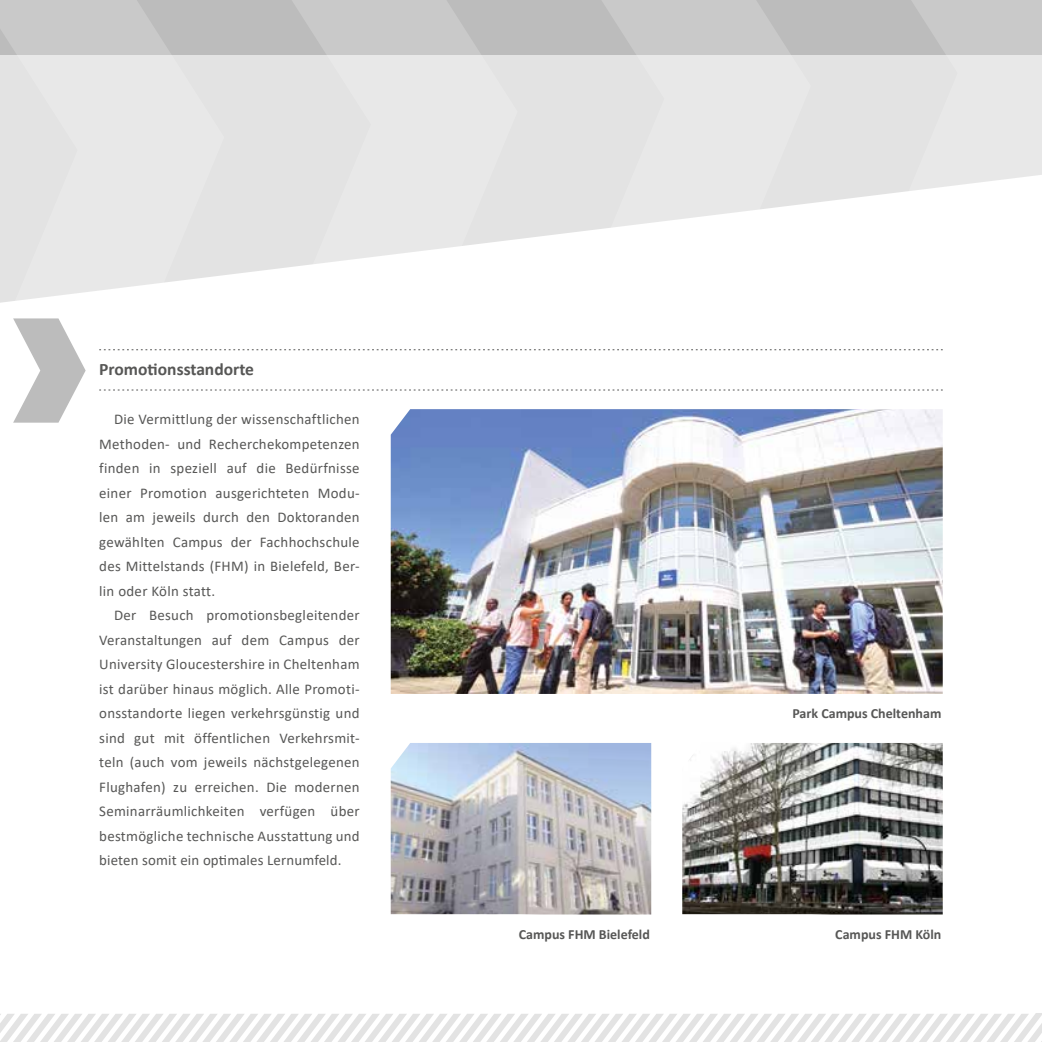
<style>
.page{position:relative;width:1042px;height:1042px;background:#fff}
.page>*{position:absolute;margin:0;border:0;box-sizing:border-box;transform-origin:0 0}
.t1{font:700 17.5px "Calibri";color:#575756}
.t2{font:14.88px/24.5px "Calibri";letter-spacing:.01em;color:#575756;text-align:justify}
.t3{font:700 14px "Calibri";color:#575756}
</style>
<div class="page">
<svg style="left:224px;top:55px;width:631px;height:220px;fill:#e3e3e3"></svg>
<svg style="left:0;top:1013px;width:1042px;height:29px"></svg>
<svg style="left:99px;top:349px;width:844px;height:1px"></svg>
<svg style="left:99px;top:389px;width:844px;height:1px"></svg>
<img style="left:682px;top:743px;width:261px;height:171px">
<div style="left:0;top:0;width:1042px;height:55px;background:#bcbcbc"></div>
<svg style="left:0;top:0;width:224px;height:303px;fill:#e8e8e8"></svg>
<svg style="left:268px;top:0;width:249px;height:275px;fill:#e6e6e6"></svg>
<svg style="left:561px;top:0;width:250px;height:275px;fill:#e8e8e8"></svg>
<svg style="left:855px;top:0;width:187px;height:198px;fill:#e3e3e3"></svg>
<img style="left:391px;top:743px;width:260px;height:171px">
<img style="left:391px;top:409px;width:552px;height:285px">
<svg style="left:13px;top:318px;width:73px;height:105px"></svg>
<p class="t1" style="left:99px;top:357px;width:156px">Promotionsstandorte</p>
<p class="t2" style="left:99px;top:407px;width:262px;text-indent:15px">Die Vermittlung der wissenschaftlichen Methoden- und Recherchekompetenzen finden in speziell auf die Bedürfnisse einer Promotion ausgerichteten Modu&shy;len am jeweils durch den Doktoranden gewä hlten Campus der Fachhochschule des Mittelstands (FHM) in Bielefeld, Ber&shy;lin oder Köln statt.</p>
<p class="t2" style="left:99px;top:603px;width:262px;text-indent:15px">Der Besuch promotionsbegleitender Veranstaltungen auf dem Campus der University Gloucestershire in Cheltenham ist darüber hinaus möglich. Alle Promoti&shy;onsstandorte liegen verkehrsgünstig und sind gut mit öffentlichen Verkehrsmit&shy;teln (auch vom jeweils nächstgelegenen Flughafen) zu erreichen. Die modernen Seminarrä umlichkeiten verfügen über bestmögliche technische Ausstattung und bieten somit ein optimales Lernumfeld.</p>
<p class="t3" style="left:792px;top:704px;width:150px">Park Campus Cheltenham</p>
<p class="t3" style="left:519px;top:924px;width:133px">Campus FHM Bielefeld</p>
<p class="t3" style="left:835px;top:924px;width:108px">Campus FHM Köln</p>
</div>
